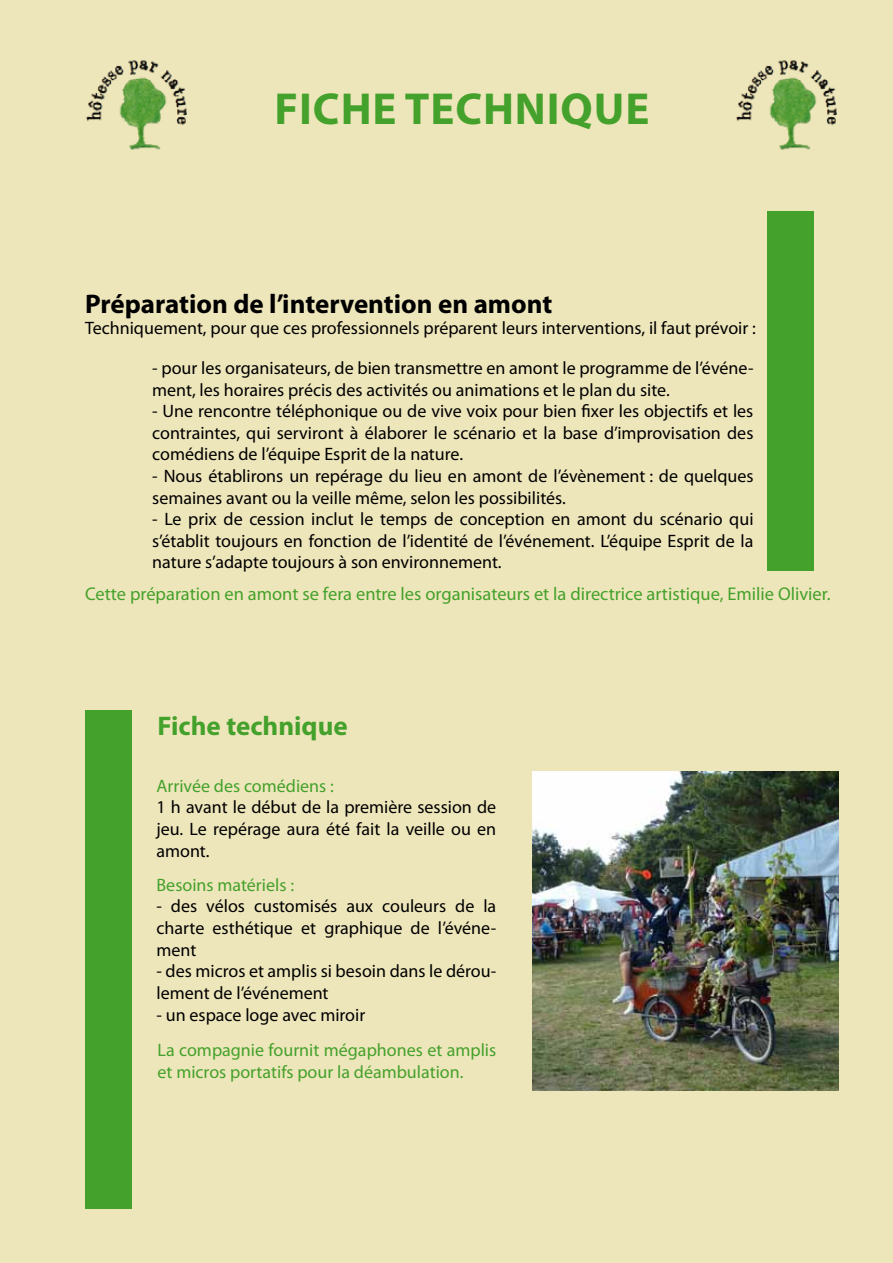
<style>
.page{position:relative;width:893px;height:1263px;background:#eee6bb}
.page>*{position:absolute;margin:0;border:0;box-sizing:border-box;transform-origin:0 0}
.t1{font:700 45px "Myriad Pro";letter-spacing:.02em;color:#44a12b}
.t2{font:700 27px "Myriad Pro";color:#000}
.t3{font:700 27px "Myriad Pro";color:#44a12b}
.t4{font:18.45px "Myriad Pro";color:#44a12b}
.t5{font:18px/21.6px "Myriad Pro";color:#000;text-align:justify}
.t6{font:18px/21.6px "Myriad Pro";color:#44a12b}
</style>
<div class="page">
<img style="left:86px;top:60px;width:101px;height:90px">
<img style="left:736px;top:60px;width:101px;height:90px">
<div style="left:85px;top:710px;width:47px;height:499px;background:#44a12b"></div>
<div style="left:767px;top:212px;width:47px;height:359px;background:#44a12b"></div>
<img style="left:533px;top:771px;width:306px;height:319px">
<h1 class="t1" style="left:275px;top:80px;width:346px">FICHE TECHNIQUE</h1>
<h2 class="t2" style="left:85px;top:286px;width:469px">Préparation de l’intervention en amont</h2>
<p class="t5" style="left:85px;top:317px;width:672px">Techniquement, pour que ces professionnels préparent leurs interventions, il faut prévoir :</p>
<p class="t5" style="left:152px;top:357px;width:603px">- pour les organisateurs, de bien transmettre en amont le programme de l’événe&shy;ment, les horaires précis des activités ou animations et le plan du site.</p>
<p class="t5" style="left:152px;top:400px;width:603px">- Une rencontre téléphonique ou de vive voix pour bien fixer les objectifs et les contraintes, qui serviront à élaborer le scénario et la base d’improvisation des comédiens de l’équipe Esprit de la nature.</p>
<p class="t5" style="left:152px;top:465px;width:603px">- Nous établirons un repérage du lieu en amont de l’évènement : de quelques semaines avant ou la veille même, selon les possibilités.</p>
<p class="t5" style="left:152px;top:508px;width:603px">- Le prix de cession inclut le temps de conception en amont du scénario qui s’établit toujours en fonction de l’identité de l’événement. L’équipe Esprit de la nature s’adapte toujours à son environnement.</p>
<p class="t4" style="left:85px;top:582px;width:747px">Cette préparation en amont se fera entre les organisateurs et la directrice artistique, Emilie Olivier.</p>
<h2 class="t3" style="left:158px;top:708px;width:192px">Fiche technique</h2>
<p class="t6" style="left:156px;top:774px;width:179px">Arrivée des comédiens :</p>
<p class="t5" style="left:156px;top:796px;width:341px">1 h avant le début de la première session de jeu. Le repérage aura été fait la veille ou en amont.</p>
<p class="t6" style="left:156px;top:874px;width:139px">Besoins matériels :</p>
<p class="t5" style="left:156px;top:895px;width:341px">- des vélos customisés aux couleurs de la charte esthétique et graphique de l’événe&shy;ment</p>
<p class="t5" style="left:156px;top:960px;width:341px">- des micros et amplis si besoin dans le dérou&shy;lement de l’événement</p>
<p class="t5" style="left:156px;top:1003px;width:210px">- un espace loge avec miroir</p>
<p class="t6" style="left:158px;top:1039px;width:340px">La compagnie fournit mégaphones et amplis et micros portatifs pour la déambulation.</p>
</div>
